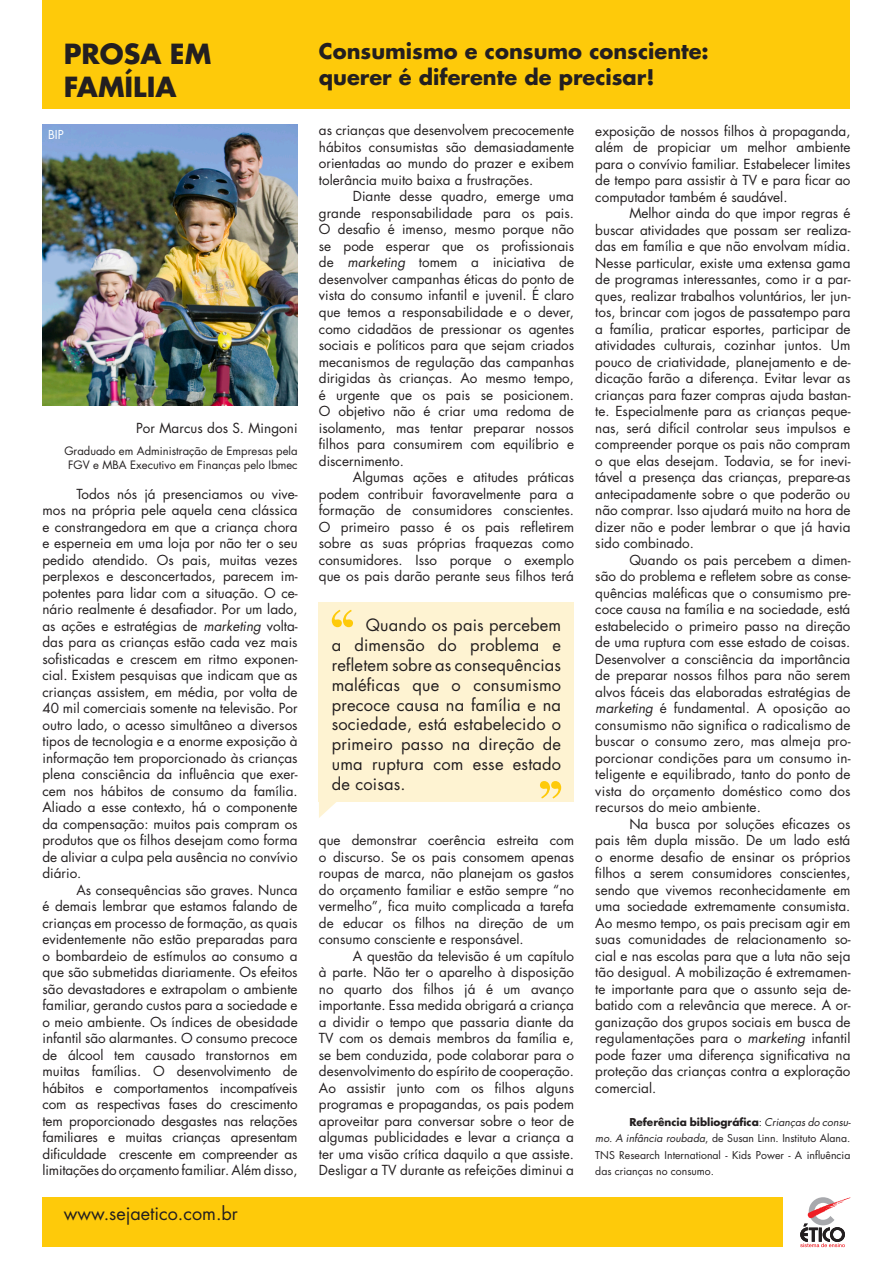
<style>
.page{position:relative;width:893px;height:1263px;background:#fff}
.page>*{position:absolute;margin:0;border:0;box-sizing:border-box;transform-origin:0 0}
.t1{font:700 27px/32.4px "Futura";color:#231f20}
.t2{font:700 21px/25.2px "Futura";color:#231f20}
.t3{font:18px "Futura";color:#231f20}
.t4{font:16.5px/19.8px "Futura";letter-spacing:.01em;color:#231f20;text-align:justify}
.t5{font:13.5px/16.5px "Futura";color:#231f20;text-align:justify}
.t6{font:12px "Futura";color:#fff}
.t7{font:11.25px/13.5px "Futura";color:#231f20;text-align:center}
.t8{font:10.5px/16.5px "Futura";color:#231f20;text-align:justify}
.s1{font-style:italic}
.s2{font-weight:700}
</style>
<div class="page">
<div style="left:43px;top:0;width:807px;height:109px;background:#feca0a"></div>
<div style="left:43px;top:1198px;width:740px;height:49px;background:#feca0a"></div>
<img style="left:43px;top:125px;width:255px;height:281px">
<div style="left:319px;top:602px;width:255px;height:200px;background:#fef3d2"></div>
<svg style="left:800px;top:1197px;width:50px;height:50px"></svg>
<svg style="left:319px;top:802px;width:17px;height:16px"></svg>
<svg style="left:332px;top:610px;width:21px;height:17px"></svg>
<svg style="left:540px;top:781px;width:21px;height:17px"></svg>
<p class="t1" style="left:64px;top:37px;width:149px">PROSA EM<br>FAMÍLIA</p>
<p class="t6" style="left:48px;top:126px;width:17px">BIP</p>
<p class="t5" style="left:136px;top:419px;width:163px">Por Marcus dos S. Mingoni</p>
<p class="t7" style="left:64px;top:444px;width:235px">Graduado em Administração de Empresas pela<br>FGV e MBA Executivo em Finanças pelo Ibmec</p>
<p class="t5" style="left:43px;top:485px;width:257px;text-indent:34px">Todos nós já presenciamos ou vive&shy;mos na própria pele aquela cena clássica e constrangedora em que a criança chora e esperneia em uma loja por não ter o seu pedido atendido. Os pais, muitas vezes perplexos e desconcertados, parecem im&shy;potentes para lidar com a situação. O ce&shy;nário realmente é desafiador. Por um lado, as ações e estratégias de <span class="s1">marketing</span> volta&shy;das para as crianças estão cada vez mais sofisticadas e crescem em ritmo exponen&shy;cial. Existem pesquisas que indicam que as crianças assistem, em média, por volta de 40 mil comerciais somente na televisão. Por outro lado, o acesso simultâneo a diversos tipos de tecnologia e a enorme exposição à informação tem proporcionado às crianças plena consciência da influência que exer&shy;cem nos hábitos de consumo da família.<br>Aliado a esse contexto, há o componente da compensação: muitos pais compram os produtos que os filhos desejam como forma de aliviar a culpa pela ausência no convívio diário.</p>
<p class="t5" style="left:43px;top:881px;width:257px;text-indent:34px">As consequências são graves. Nunca é demais lembrar que estamos falando de crianças em processo de formação, as quais evidentemente não estão preparadas para o bombardeio de estímulos ao consumo a que são submetidas diariamente. Os efeitos são devastadores e extrapolam o ambiente familiar, gerando custos para a sociedade e o meio ambiente. Os índices de obesidade infantil são alarmantes. O consumo precoce de álcool tem causado transtornos em muitas famílias. O desenvolvimento de hábitos e comportamentos incompatíveis com as respectivas fases do crescimento tem proporcionado desgastes nas relações familiares e muitas crianças apresentam dificuldade crescente em compreender as limitações do orçamento familiar. Além disso,</p>
<p class="t3" style="left:64px;top:1201px;width:176px">www.sejaetico.com.br</p>
<p class="t2" style="left:319px;top:38px;width:391px">Consumismo e consumo consciente: querer é diferente de precisar!</p>
<p class="t5" style="left:319px;top:122px;width:257px">as crianças que desenvolvem precocemente hábitos consumistas são demasiadamente orientadas ao mundo do prazer e exibem tolerância muito baixa a frustrações.</p>
<p class="t5" style="left:319px;top:188px;width:257px;text-indent:34px">Diante desse quadro, emerge uma grande responsabilidade para os pais.<br>O desafio é imenso, mesmo porque não se pode esperar que os profissionais de <span class="s1">marketing</span> tomem a iniciativa de desenvolver campanhas éticas do ponto de vista do consumo infantil e juvenil. É claro que temos a responsabilidade e o dever, como cidadãos de pressionar os agentes sociais e políticos para que sejam criados mecanismos de regulação das campanhas dirigidas às crianças. Ao mesmo tempo, é urgente que os pais se posicionem.<br>O objetivo não é criar uma redoma de isolamento, mas tentar preparar nossos filhos para consumirem com equilíbrio e discernimento.</p>
<p class="t5" style="left:319px;top:469px;width:257px;text-indent:34px">Algumas ações e atitudes práticas podem contribuir favoravelmente para a formação de consumidores conscientes.<br>O primeiro passo é os pais refletirem sobre as suas próprias fraquezas como consumidores. Isso porque o exemplo que os pais darão perante seus filhos terá</p>
<p class="t4" style="left:332px;top:615px;width:231px;text-indent:34px">Quando os pais percebem a dimensão do problema e refletem sobre as consequências maléficas que o consumismo precoce causa na família e na sociedade, está estabelecido o primeiro passo na direção de uma ruptura com esse estado de coisas.</p>
<p class="t5" style="left:319px;top:832px;width:257px">que demonstrar coerência estreita com o discurso. Se os pais consomem apenas roupas de marca, não planejam os gastos do orçamento familiar e estão sempre “no vermelho”, fica muito complicada a tarefa de educar os filhos na direção de um consumo consciente e responsável.</p>
<p class="t5" style="left:319px;top:947px;width:257px;text-indent:34px">A questão da televisão é um capítulo à parte. Não ter o aparelho à disposição no quarto dos filhos já é um avanço importante. Essa medida obrigará a criança a dividir o tempo que passaria diante da TV com os demais membros da família e, se bem conduzida, pode colaborar para o desenvolvimento do espírito de cooperação.<br>Ao assistir junto com os filhos alguns programas e propagandas, os pais podem aproveitar para conversar sobre o teor de algumas publicidades e levar a criança a ter uma visão crítica daquilo a que assiste.<br>Desligar a TV durante as refeições diminui a</p>
<p class="t5" style="left:595px;top:122px;width:257px">exposição de nossos filhos à propaganda, além de propiciar um melhor ambiente para o convívio familiar. Estabelecer limites de tempo para assistir à TV e para ficar ao computador também é saudável.</p>
<p class="t5" style="left:595px;top:205px;width:257px;text-indent:34px">Melhor ainda do que impor regras é buscar atividades que possam ser realiza&shy;das em família e que não envolvam mídia.<br>Nesse particular, existe uma extensa gama de programas interessantes, como ir a par&shy;ques, realizar trabalhos voluntários, ler jun&shy;tos, brincar com jogos de passatempo para a família, praticar esportes, participar de atividades culturais, cozinhar juntos. Um pouco de criatividade, planejamento e de&shy;dicação farão a diferença. Evitar levar as crianças para fazer compras ajuda bastan&shy;te. Especialmente para as crianças peque&shy;nas, será difícil controlar seus impulsos e compreender porque os pais não compram o que elas desejam. Todavia, se for inevi&shy;tável a presença das crianças, prepare-as antecipadamente sobre o que poderão ou não comprar. Isso ajudará muito na hora de dizer não e poder lembrar o que já havia sido combinado.</p>
<p class="t5" style="left:595px;top:551px;width:257px;text-indent:34px">Quando os pais percebem a dimen&shy;são do problema e refletem sobre as conse&shy;quências maléficas que o consumismo pre&shy;coce causa na família e na sociedade, está estabelecido o primeiro passo na direção de uma ruptura com esse estado de coisas.<br>Desenvolver a consciência da importância de preparar nossos filhos para não serem alvos fáceis das elaboradas estratégias de <span class="s1">marketing</span> é fundamental. A oposição ao consumismo não significa o radicalismo de buscar o consumo zero, mas almeja pro&shy;porcionar condições para um consumo in&shy;teligente e equilibrado, tanto do ponto de vista do orçamento doméstico como dos recursos do meio ambiente.</p>
<p class="t5" style="left:595px;top:815px;width:257px;text-indent:34px">Na busca por soluções eficazes os pais têm dupla missão. De um lado está o enorme desafio de ensinar os próprios filhos a serem consumidores conscientes, sendo que vivemos reconhecidamente em uma sociedade extremamente consumista.<br>Ao mesmo tempo, os pais precisam agir em suas comunidades de relacionamento so&shy;cial e nas escolas para que a luta não seja tão desigual. A mobilização é extremamen&shy;te importante para que o assunto seja de&shy;batido com a relevância que merece. A or&shy;ganização dos grupos sociais em busca de regulamentações para o <span class="s1">marketing</span> infantil pode fazer uma diferença significativa na proteção das crianças contra a exploração comercial.</p>
<p class="t8" style="left:595px;top:1113px;width:257px;text-indent:34px"><span class="s2">Referência bibliográfica</span>: <span class="s1">Crianças do consu&shy;mo. A infância roubada</span>, de Susan Linn. Instituto Alana.<br>TNS Research International - Kids Power - A influência das crianças no consumo.</p>
</div>
